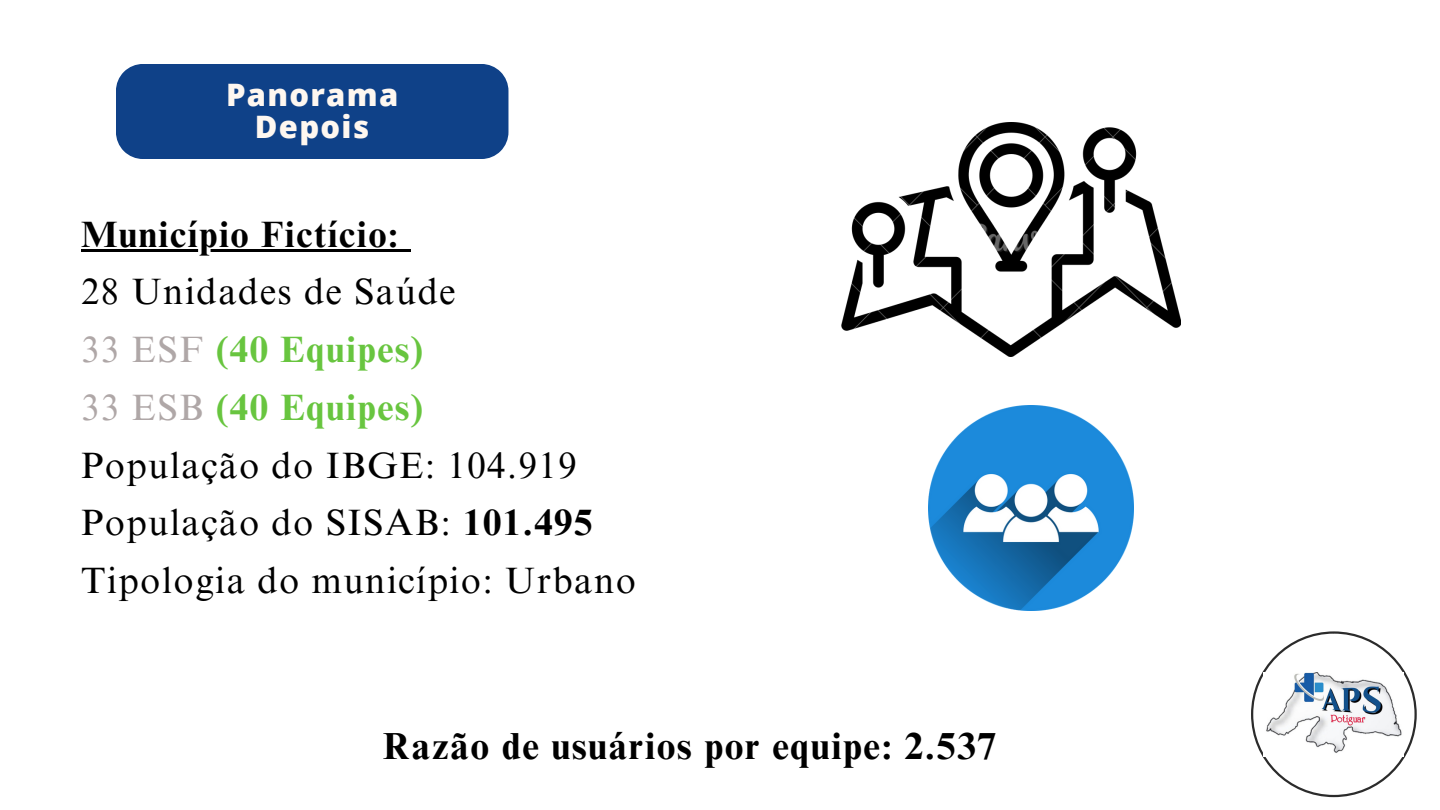
<style>
.page{position:relative;width:1440px;height:810px;background:#fff}
.page>*{position:absolute;margin:0;border:0;box-sizing:border-box;transform-origin:0 0}
.t1{font:700 37.7px "Times NRMT Pro";letter-spacing:.04em;color:#000}
.t2{font:36.7px "Times NRMT Pro";letter-spacing:.04em;color:#000}
.t3{font:700 36.7px "Times NRMT Pro";letter-spacing:.04em;color:#68c53f}
.t4{font:700 36.7px "Times NRMT Pro";letter-spacing:.04em;color:#000}
.t5{font:800 30.9px/32.2px "Open Sans";letter-spacing:.04em;color:#fef7f0;text-align:center}
.s1{font-weight:400;color:#afa7a7}
.s2{font-weight:700}
</style>
<div class="page">
<hr style="left:81px;top:249px;width:319px;height:3px;background:#000">
<svg style="left:400px;top:249px;width:11px;height:3px"></svg>
<div style="left:116px;top:64px;width:392px;height:95px;background:#0f4188"></div>
<img style="left:841px;top:123px;width:339px;height:233px">
<img style="left:928px;top:405px;width:206px;height:206px">
<svg style="left:1251px;top:631px;width:166px;height:166px"></svg>
<img style="left:1264px;top:672px;width:139px;height:84px">
<p class="t5" style="left:226px;top:78px;width:174px">Panorama<br>Depois</p>
<p class="t4" style="left:81px;top:220px;width:319px">Município Fictício:</p>
<p class="t2" style="left:81px;top:278px;width:376px">28 Unidades de Saúde</p>
<p class="t3" style="left:81px;top:336px;width:344px"><span class="s1">33 ESF</span> (40 Equipes)</p>
<p class="t3" style="left:81px;top:393px;width:344px"><span class="s1">33 ESB</span> (40 Equipes)</p>
<p class="t2" style="left:81px;top:451px;width:497px">População do IBGE: 104.919</p>
<p class="t2" style="left:81px;top:509px;width:513px">População do SISAB: <span class="s2">101.495</span></p>
<p class="t2" style="left:81px;top:567px;width:557px">Tipologia do município: Urbano</p>
<p class="t1" style="left:383px;top:732px;width:615px">Razão de usuários por equipe: 2.537</p>
</div>
